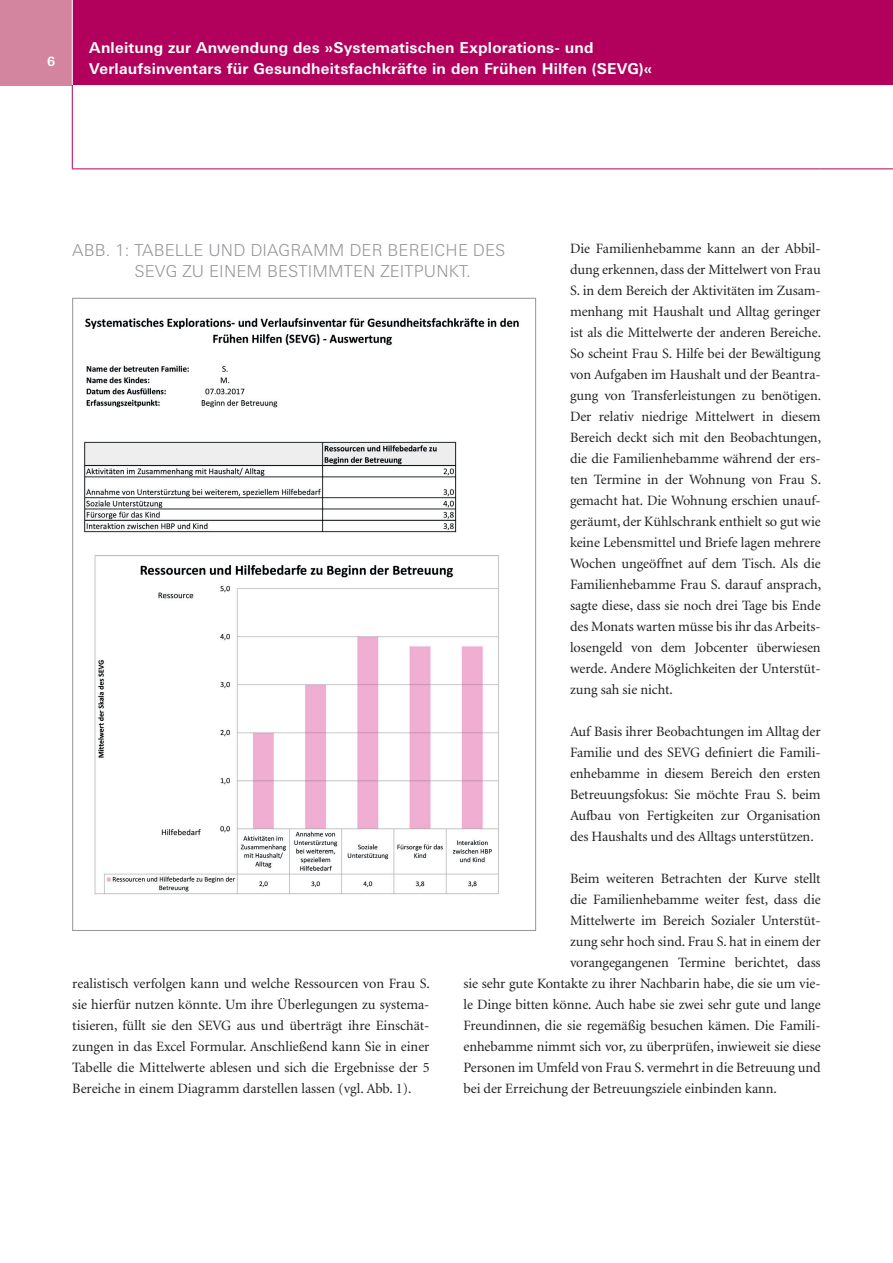
<style>
.page{position:relative;width:893px;height:1263px;background:#fff}
.page>*{position:absolute;margin:0;border:0;box-sizing:border-box;transform-origin:0 0}
.t1{font:300 16.5px/21px "Linotype Univers Basic";letter-spacing:.01em;color:#939598}
.t2{font:700 15px/21px "Linotype Univers Basic";letter-spacing:.015em;color:#fff}
.t3{font:14.25px/21px "Minion";letter-spacing:-.005em;color:#231f20;text-align:justify}
.t4{font:700 12.75px "Linotype Univers Basic";color:#fff}
</style>
<div class="page">
<div style="left:0;top:0;width:72px;height:85px;background:#d3859f"></div>
<div style="left:73px;top:0;width:820px;height:85px;background:#b1015c"></div>
<hr style="left:72px;top:85px;width:1px;height:83px;background:#b1015c">
<hr style="left:72px;top:168px;width:749px;height:1px;background:#b1015c">
<hr style="left:821px;top:168px;width:72px;height:1px;background:#b1015c">
<img style="left:84px;top:318px;width:435px;height:577px">
<p class="t4" style="left:47px;top:54px;width:10px">6</p>
<p class="t2" style="left:89px;top:37px;width:564px">Anleitung zur Anwendung des »Systematischen Explorations- und<br>Verlaufsinventars für Gesundheitsfachkräfte in den Frühen Hilfen (SEVG)«</p>
<p class="t3" style="left:570px;top:239px;width:253px">Die Familienhebamme kann an der Abbil&shy;dung erkennen, dass der Mittelwert von Frau S. in dem Bereich der Aktivitäten im Zusam&shy;menhang mit Haushalt und Alltag geringer ist als die Mittelwerte der anderen Bereiche.<br>So scheint Frau S. Hilfe bei der Bewältigung von Aufgaben im Haushalt und der Beantra&shy;gung von Transferleistungen zu benötigen.<br>Der relativ niedrige Mittelwert in diesem Bereich deckt sich mit den Beobachtungen, die die Familienhebamme während der ers&shy;ten Termine in der Wohnung von Frau S. gemacht hat. Die Wohnung erschien unauf&shy;geräumt, der Kühlschrank enthielt so gut wie keine Lebensmittel und Briefe lagen mehrere Wochen ungeöffnet auf dem Tisch. Als die Familienhebamme Frau S. darauf ansprach, sagte diese, dass sie noch drei Tage bis Ende des Monats warten müsse bis ihr das Arbeits&shy;losengeld von dem Jobcenter überwiesen werde. Andere Möglichkeiten der Unterstüt&shy;zung sah sie nicht.</p>
<p class="t3" style="left:570px;top:722px;width:252px">Auf Basis ihrer Beobachtungen im Alltag der Familie und des SEVG definiert die Famili&shy;enhebamme in diesem Bereich den ersten Betreuungsfokus: Sie möchte Frau S. beim Aufbau von Fertigkeiten zur Organisation des Haushalts und des Alltags unterstützen.</p>
<p class="t3" style="left:570px;top:869px;width:252px">Beim weiteren Betrachten der Kurve stellt</p>
<p class="t3" style="left:570px;top:890px;width:252px">die Familienhebamme weiter fest, dass die</p>
<p class="t3" style="left:570px;top:911px;width:252px">Mittelwerte im Bereich Sozialer Unterstüt-</p>
<p class="t3" style="left:570px;top:932px;width:252px">zung sehr hoch sind. Frau S. hat in einem der</p>
<p class="t3" style="left:570px;top:953px;width:252px">vorangegangenen Termine berichtet, dass</p>
<p class="t3" style="left:463px;top:974px;width:359px">sie sehr gute Kontakte zu ihrer Nachbarin habe, die sie um vie-</p>
<p class="t3" style="left:463px;top:995px;width:359px">le Dinge bitten könne. Auch habe sie zwei sehr gute und lange</p>
<p class="t3" style="left:463px;top:1016px;width:359px">Freundinnen, die sie regemäßig besuchen kämen. Die Famili-</p>
<p class="t3" style="left:463px;top:1037px;width:359px">enhebamme nimmt sich vor, zu überprüfen, inwieweit sie diese</p>
<p class="t3" style="left:463px;top:1058px;width:359px">Personen im Umfeld von Frau S. vermehrt in die Betreuung und</p>
<p class="t3" style="left:463px;top:1079px;width:315px">bei der Erreichung der Betreuungsziele einbinden kann.</p>
<p class="t1" style="left:134px;top:240px;width:372px;text-indent:-62px">ABB. 1: TABELLE UND DIAGRAMM DER BEREICHE DES<br>SEVG ZU EINEM BESTIMMTEN ZEITPUNKT.</p>
<p class="t3" style="left:72px;top:974px;width:359px">realistisch verfolgen kann und welche Ressourcen von Frau S. sie hierfür nutzen könnte. Um ihre Überlegungen zu systema&shy;tisieren, füllt sie den SEVG aus und überträgt ihre Einschät&shy;zungen in das Excel Formular. Anschließend kann Sie in einer Tabelle die Mittelwerte ablesen und sich die Ergebnisse der 5<br>Bereiche in einem Diagramm darstellen lassen (vgl. Abb. 1).</p>
</div>
